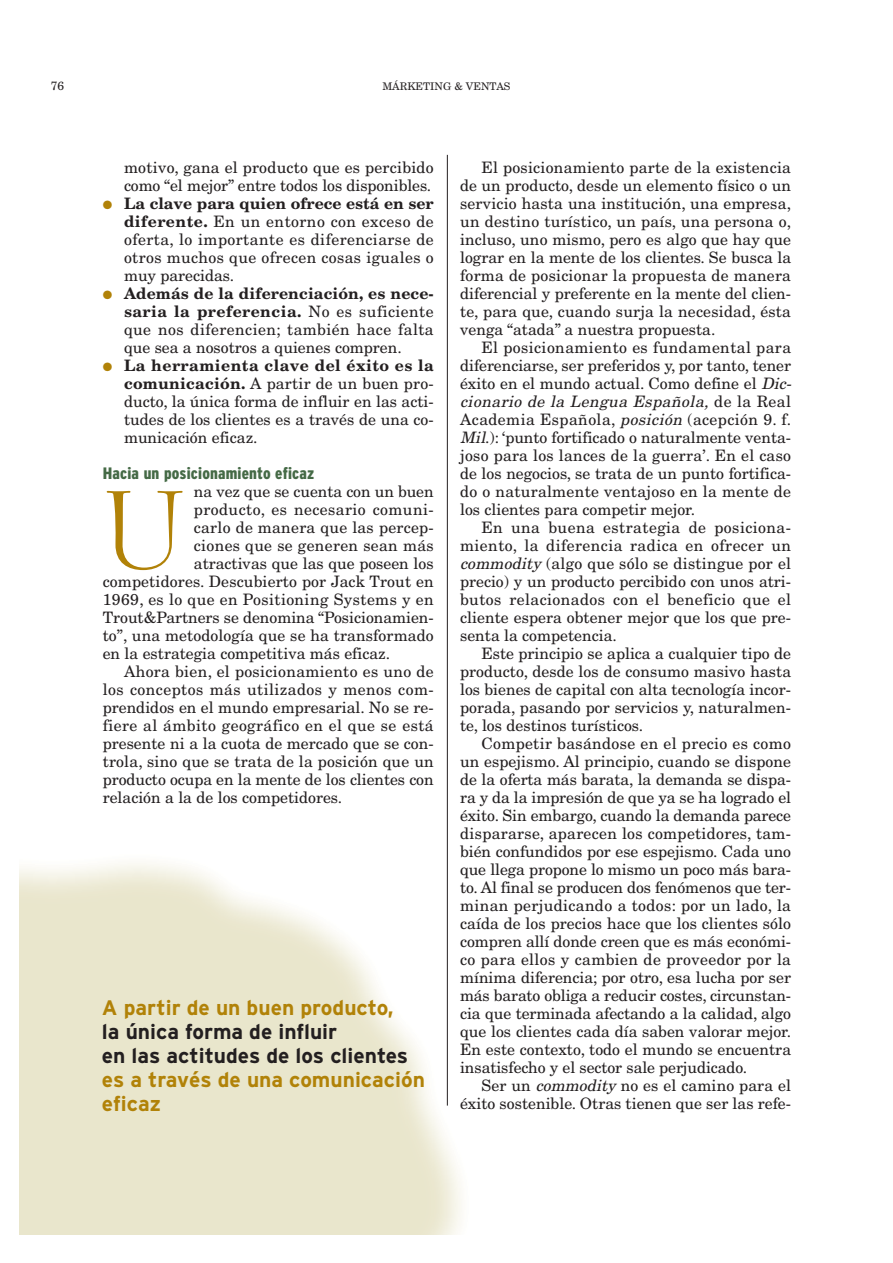
<style>
.page{position:relative;width:893px;height:1263px;background:#fff}
.page>*{position:absolute;margin:0;border:0;box-sizing:border-box;transform-origin:0 0}
.t1{font:104.25px "Phaistos";color:#b18208}
.t2{font:700 21px/24px "Interstate";color:#b18208}
.t3{font:700 21px/24px "Interstate";color:#231f20}
.t4{font:900 condensed 16.5px "Interstate";letter-spacing:.01em;color:#456a46}
.t5{font:15.75px/18px "New Century Schlbk";color:#231f20;text-align:justify}
.t6{font:15.75px "New Century Schlbk";letter-spacing:.03em;color:#231f20}
.t7{font:15.75px "New Century Schlbk";letter-spacing:.02em;color:#231f20}
.t8{font:15.75px "New Century Schlbk";letter-spacing:.025em;color:#231f20}
.t9{font:12px "New Century Schlbk";color:#231f20}
.t10{font:10.5px "New Century Schlbk";color:#231f20}
.s1{color:#b18208}
.s2{font-weight:700}
.s3{font-style:italic}
</style>
<div class="page">
<hr style="left:447px;top:155px;width:1px;height:951px;background:#231f20">
<p class="t9" style="left:51px;top:81px;width:15px">76</p>
<p class="t10" style="left:382px;top:82px;width:130px">MÁRKETING &amp; VENTAS</p>
<p class="t5" style="left:124px;top:160px;width:311px">motivo, gana el producto que es percibido como “el mejor” entre todos los disponibles.</p>
<p class="t5" style="left:124px;top:196px;width:311px;text-indent:-21px"><span class="s1">●</span> <span class="s2">La clave para quien ofrece está en ser diferente.</span> En un entorno con exceso de oferta, lo importante es diferenciarse de otros muchos que ofrecen cosas iguales o muy parecidas.</p>
<p class="t5" style="left:124px;top:286px;width:311px;text-indent:-21px"><span class="s1">●</span> <span class="s2">Además de la diferenciación, es nece&shy;saria la preferencia.</span> No es suficiente que nos diferencien; también hace falta que sea a nosotros a quienes compren.</p>
<p class="t5" style="left:124px;top:358px;width:311px;text-indent:-21px"><span class="s1">●</span> <span class="s2">La herramienta clave del éxito es la comunicación.</span> A partir de un buen pro&shy;ducto, la única forma de influir en las acti&shy;tudes de los clientes es a través de una co&shy;municación eficaz.</p>
<p class="t4" style="left:103px;top:467px;width:213px">Hacia un posicionamiento eficaz</p>
<h1 class="t1" style="left:103px;top:494px;width:82px">U</h1>
<p class="t5" style="left:194px;top:484px;width:241px">na vez que se cuenta con un buen</p>
<p class="t6" style="left:194px;top:503px;width:241px">producto, es necesario comuni-</p>
<p class="t5" style="left:194px;top:520px;width:241px">carlo de manera que las percep-</p>
<p class="t7" style="left:194px;top:539px;width:241px">ciones que se generen sean más</p>
<p class="t5" style="left:194px;top:556px;width:241px">atractivas que las que poseen los</p>
<p class="t5" style="left:103px;top:574px;width:332px">competidores. Descubierto por Jack Trout en</p>
<p class="t8" style="left:103px;top:593px;width:332px">1969, es lo que en Positioning Systems y en</p>
<p class="t5" style="left:103px;top:610px;width:332px">Trout&amp;Partners se denomina “Posicionamien-</p>
<p class="t5" style="left:103px;top:628px;width:332px">to”, una metodología que se ha transformado</p>
<p class="t5" style="left:103px;top:646px;width:289px">en la estrategia competitiva más eficaz.</p>
<p class="t7" style="left:124px;top:665px;width:311px">Ahora bien, el posicionamiento es uno de</p>
<p class="t6" style="left:103px;top:683px;width:332px">los conceptos más utilizados y menos com-</p>
<p class="t5" style="left:103px;top:700px;width:332px">prendidos en el mundo empresarial. No se re-</p>
<p class="t6" style="left:103px;top:719px;width:332px">fiere al ámbito geográfico en el que se está</p>
<p class="t5" style="left:103px;top:736px;width:332px">presente ni a la cuota de mercado que se con-</p>
<p class="t5" style="left:103px;top:754px;width:332px">trola, sino que se trata de la posición que un</p>
<p class="t5" style="left:103px;top:772px;width:332px">producto ocupa en la mente de los clientes con</p>
<p class="t5" style="left:103px;top:790px;width:241px">relación a la de los competidores.</p>
<h2 class="t2" style="left:102px;top:997px;width:293px">A partir de un buen producto,</h2>
<h2 class="t3" style="left:102px;top:1021px;width:308px">la única forma de influir<br>en las actitudes de los clientes</h2>
<h2 class="t2" style="left:102px;top:1069px;width:324px">es a través de una comunicación eficaz</h2>
<p class="t5" style="left:460px;top:160px;width:332px;text-indent:21px">El posicionamiento parte de la existencia de un producto, desde un elemento físico o un servicio hasta una institución, una empresa, un destino turístico, un país, una persona o, incluso, uno mismo, pero es algo que hay que lograr en la mente de los clientes. Se busca la forma de posicionar la propuesta de manera diferencial y preferente en la mente del clien&shy;te, para que, cuando surja la necesidad, ésta venga “atada” a nuestra propuesta.</p>
<p class="t5" style="left:460px;top:340px;width:335px;text-align:left;text-indent:21px">El posicionamiento es fundamental para diferenciarse, ser preferidos y, por tanto, tener éxito en el mundo actual. Como define el <span class="s3">Dic&shy;cionario de la Lengua Española,</span> d e l a R e a l Academia Española, <span class="s3">posición</span>(acepción 9. f.<br><span class="s3">Mil</span>.): ‘punto fortificado o naturalmente venta&shy;joso para los lances de la guerra’. En el caso de los negocios, se trata de un punto fortifica&shy;do o naturalmente ventajoso en la mente de los clientes para competir mejor.</p>
<p class="t5" style="left:460px;top:520px;width:332px;text-indent:21px">En una buena estrategia de posiciona&shy;miento, la diferencia radica en ofrecer un <span class="s3">commodity</span> (algo que sólo se distingue por el precio) y un producto percibido con unos atri&shy;butos relacionados con el beneficio que el cliente espera obtener mejor que los que pre&shy;senta la competencia.</p>
<p class="t5" style="left:460px;top:646px;width:332px;text-indent:21px">Este principio se aplica a cualquier tipo de producto, desde los de consumo masivo hasta los bienes de capital con alta tecnología incor&shy;porada, pasando por servicios y, naturalmen&shy;te, los destinos turísticos.</p>
<p class="t5" style="left:460px;top:736px;width:332px;text-indent:21px">Competir basándose en el precio es como un espejismo. Al principio, cuando se dispone de la oferta más barata, la demanda se dispa&shy;ra y da la impresión de que ya se ha logrado el éxito. Sin embargo, cuando la demanda parece dispararse, aparecen los competidores, tam&shy;bién confundidos por ese espejismo. Cada uno que llega propone lo mismo un poco más bara&shy;to. Al final se producen dos fenómenos que ter&shy;minan perjudicando a todos: por un lado, la caída de los precios hace que los clientes sólo compren allí donde creen que es más económi&shy;co para ellos y cambien de proveedor por la mínima diferencia; por otro, esa lucha por ser más barato obliga a reducir costes, circunstan&shy;cia que terminada afectando a la calidad, algo que los clientes cada día saben valorar mejor.<br>En este contexto, todo el mundo se encuentra insatisfecho y el sector sale perjudicado.</p>
<p class="t5" style="left:460px;top:1078px;width:332px;text-align:right">Ser un <span class="s3">commodity</span> no es el camino para el éxito sostenible. Otras tienen que ser las refe-</p>
</div>
